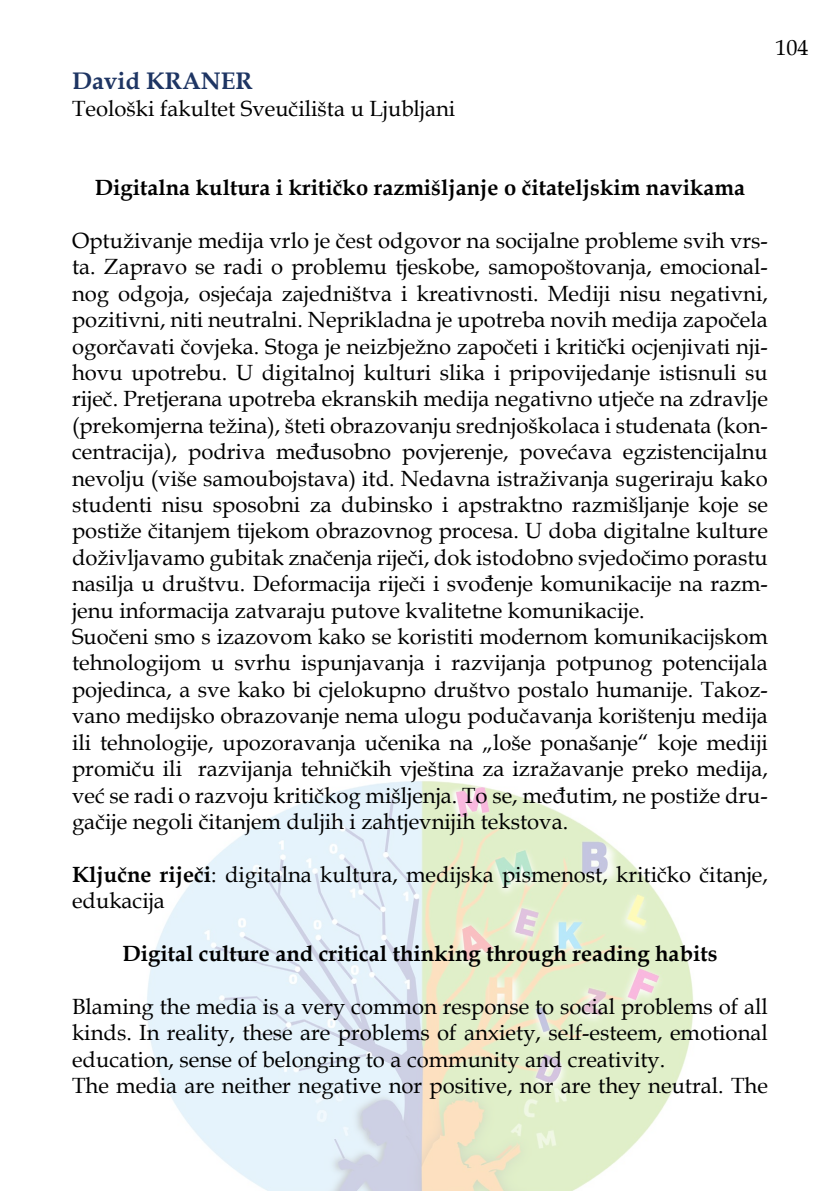
<style>
.page{position:relative;width:840px;height:1191px;background:#fff}
.page>*{position:absolute;margin:0;border:0;box-sizing:border-box;transform-origin:0 0}
.t1{font:700 24px "Book Antiqua";color:#1e3563}
.t2{font:22px/26.4px "Book Antiqua";color:#000}
.t3{font:700 22px "Book Antiqua";color:#000}
.s1{font-weight:700}
</style>
<div class="page">
<img style="left:147px;top:781px;width:547px;height:410px">
<p class="t1" style="left:72px;top:65px;width:182px">David KRANER</p>
<p class="t2" style="left:72px;top:95px;width:384px">Teološki fakultet Sveučilišta u Ljubljani</p>
<p class="t2" style="left:775px;top:34px;width:34px">104</p>
<p class="t3" style="left:95px;top:173px;width:651px">Digitalna kultura i kritičko razmišljanje o čitateljskim navikama</p>
<p class="t2" style="left:72px;top:227px;width:697px">Optuživanje medija vrlo je čest odgovor na socijalne probleme svih vrs&shy;ta. Zapravo se radi o problemu tjeskobe, samopoštovanja, emocional&shy;nog odgoja, osjećaja zajedništva i kreativnosti. Mediji nisu negativni, pozitivni, niti neutralni. Neprikladna je upotreba novih medija započela ogorčavati čovjeka. Stoga je neizbježno započeti i kritički ocjenjivati nji&shy;hovu upotrebu. U digitalnoj kulturi slika i pripovijedanje istisnuli su riječ. Pretjerana upotreba ekranskih medija negativno utječe na zdravlje (prekomjerna težina), šteti obrazovanju srednjoškolaca i studenata (kon&shy;centracija), podriva međusobno povjerenje, povećava egzistencijalnu nevolju (više samoubojstava) itd. Nedavna istraživanja sugeriraju kako studenti nisu sposobni za dubinsko i apstraktno razmišljanje koje se postiže čitanjem tijekom obrazovnog procesa. U doba digitalne kulture doživljavamo gubitak značenja riječi, dok istodobno svjedočimo porastu nasilja u društvu. Deformacija riječi i svođenje komunikacije na razm&shy;jenu informacija zatvaraju putove kvalitetne komunikacije.<br>Suočeni smo s izazovom kako se koristiti modernom komunikacijskom tehnologijom u svrhu ispunjavanja i razvijanja potpunog potencijala pojedinca, a sve kako bi cjelokupno društvo postalo humanije. Takoz&shy;vano medijsko obrazovanje nema ulogu podučavanja korištenju medija ili tehnologije, upozoravanja učenika na „loše ponašanje“ koje mediji promiču ili razvijanja tehničkih vještina za izražavanje preko medija, već se radi o razvoju kritičkog mišljenja. To se, međutim, ne postiže dru&shy;gačije negoli čitanjem duljih i zahtjevnijih tekstova.</p>
<p class="t2" style="left:72px;top:860px;width:697px"><span class="s1">Ključne riječi</span>: digitalna kultura, medijska pismenost, kritičko čitanje, edukacija</p>
<p class="t3" style="left:122px;top:938px;width:596px">Digital culture and critical thinking through reading habits</p>
<p class="t2" style="left:72px;top:992px;width:697px">Blaming the media is a very common response to social problems of all kinds. In reality, these are problems of anxiety, self-esteem, emotional education, sense of belonging to a community and creativity.<br>The media are neither negative nor positive, nor are they neutral. The</p>
</div>
